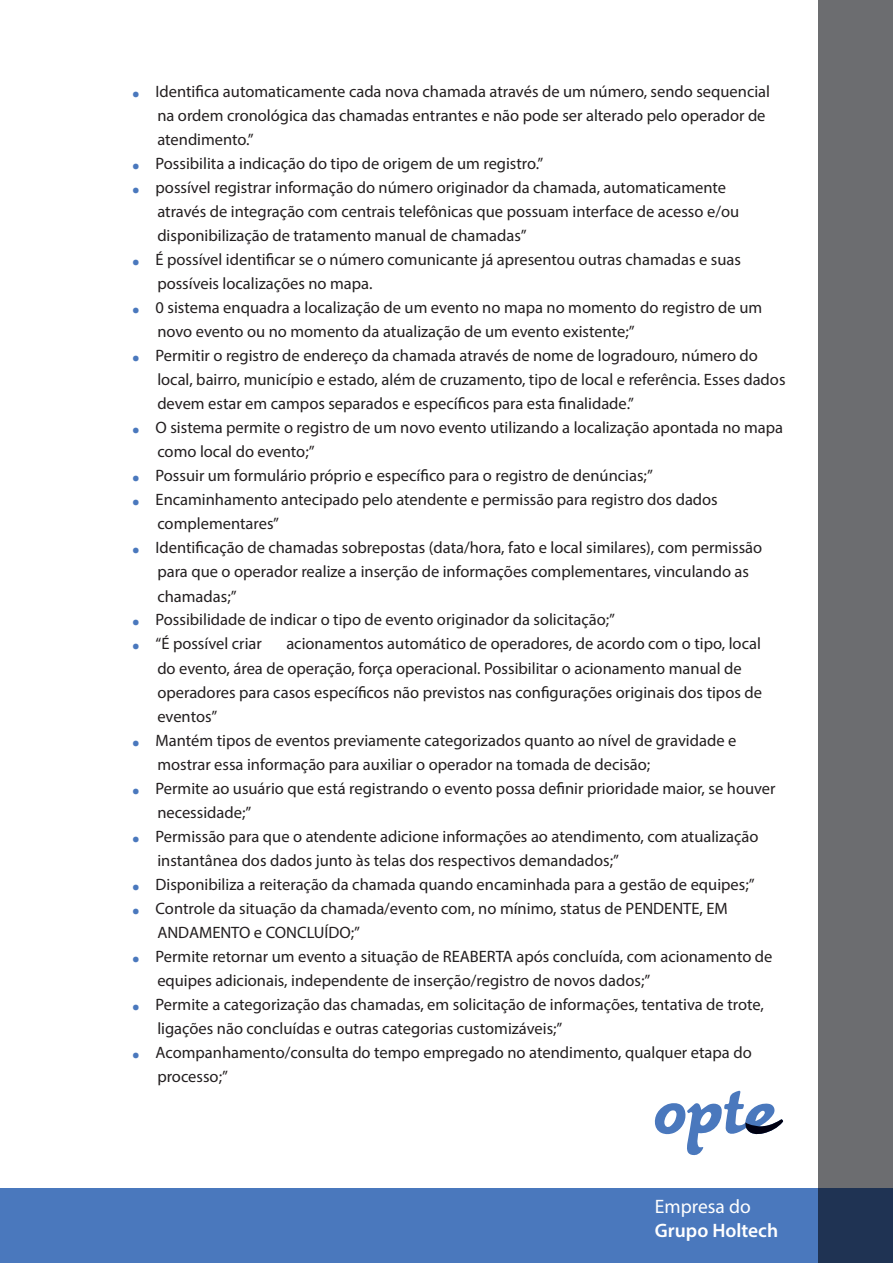
<style>
.page{position:relative;width:893px;height:1263px;background:#fff}
.page>*{position:absolute;margin:0;border:0;box-sizing:border-box;transform-origin:0 0}
.t1{font:600 19.5px "Myriad Pro";color:#fff}
.t2{font:19.5px "Myriad Pro";color:#fff}
.t3{font:16.5px "Myriad Pro";color:#231f20}
.s1{font-weight:900;font-size:27px;color:#4a78bd}
</style>
<div class="page">
<div style="left:818px;top:0;width:75px;height:1263px;background:#6c6d70"></div>
<div style="left:0;top:1188px;width:893px;height:75px;background:#4a78bd"></div>
<svg style="left:655px;top:1091px;width:128px;height:64px"></svg>
<p class="t3" style="left:132px;top:82px;width:640px"><span class="s1">.</span> Identifica automaticamente cada nova chamada através de um número, sendo sequencial</p>
<p class="t3" style="left:157px;top:106px;width:610px">na ordem cronológica das chamadas entrantes e não pode ser alterado pelo operador de</p>
<p class="t3" style="left:157px;top:130px;width:98px">atendimento.”</p>
<p class="t3" style="left:132px;top:154px;width:413px"><span class="s1">.</span> Possibilita a indicação do tipo de origem de um registro.”</p>
<p class="t3" style="left:132px;top:178px;width:596px"><span class="s1">.</span> possível registrar informação do número originador da chamada, automaticamente</p>
<p class="t3" style="left:157px;top:202px;width:583px">através de integração com centrais telefônicas que possuam interface de acesso e/ou</p>
<p class="t3" style="left:157px;top:226px;width:371px">disponibilização de tratamento manual de chamadas”</p>
<p class="t3" style="left:132px;top:250px;width:611px"><span class="s1">.</span> É possível identificar se o número comunicante já apresentou outras chamadas e suas</p>
<p class="t3" style="left:157px;top:274px;width:217px">possíveis localizações no mapa.</p>
<p class="t3" style="left:132px;top:298px;width:632px"><span class="s1">.</span> 0 sistema enquadra a localização de um evento no mapa no momento do registro de um</p>
<p class="t3" style="left:157px;top:322px;width:479px">novo evento ou no momento da atualização de um evento existente;”</p>
<p class="t3" style="left:132px;top:346px;width:628px"><span class="s1">.</span> Permitir o registro de endereço da chamada através de nome de logradouro, número do</p>
<p class="t3" style="left:157px;top:370px;width:630px">local, bairro, município e estado, além de cruzamento, tipo de local e referência. Esses dados</p>
<p class="t3" style="left:157px;top:394px;width:478px">devem estar em campos separados e específicos para esta finalidade.”</p>
<p class="t3" style="left:132px;top:418px;width:653px"><span class="s1">.</span> O sistema permite o registro de um novo evento utilizando a localização apontada no mapa</p>
<p class="t3" style="left:157px;top:442px;width:159px">como local do evento;”</p>
<p class="t3" style="left:132px;top:466px;width:522px"><span class="s1">.</span> Possuir um formulário próprio e específico para o registro de denúncias;”</p>
<p class="t3" style="left:132px;top:490px;width:587px"><span class="s1">.</span> Encaminhamento antecipado pelo atendente e permissão para registro dos dados</p>
<p class="t3" style="left:157px;top:514px;width:123px">complementares”</p>
<p class="t3" style="left:132px;top:538px;width:632px"><span class="s1">.</span> Identificação de chamadas sobrepostas (data/hora, fato e local similares), com permissão</p>
<p class="t3" style="left:157px;top:562px;width:593px">para que o operador realize a inserção de informações complementares, vinculando as</p>
<p class="t3" style="left:157px;top:586px;width:81px">chamadas;”</p>
<p class="t3" style="left:132px;top:610px;width:485px"><span class="s1">.</span> Possibilidade de indicar o tipo de evento originador da solicitação;”</p>
<p class="t3" style="left:132px;top:634px;width:132px"><span class="s1">.</span> “É possível criar</p>
<p class="t3" style="left:286px;top:634px;width:476px">acionamentos automático de operadores, de acordo com o tipo, local</p>
<p class="t3" style="left:157px;top:658px;width:586px">do evento, área de operação, força operacional. Possibilitar o acionamento manual de</p>
<p class="t3" style="left:157px;top:682px;width:606px">operadores para casos específicos não previstos nas configurações originais dos tipos de</p>
<p class="t3" style="left:157px;top:706px;width:61px">eventos”</p>
<p class="t3" style="left:132px;top:730px;width:606px"><span class="s1">.</span> Mantém tipos de eventos previamente categorizados quanto ao nível de gravidade e</p>
<p class="t3" style="left:157px;top:754px;width:494px">mostrar essa informação para auxiliar o operador na tomada de decisão;</p>
<p class="t3" style="left:132px;top:778px;width:645px"><span class="s1">.</span> Permite ao usuário que está registrando o evento possa definir prioridade maior, se houver</p>
<p class="t3" style="left:157px;top:802px;width:96px">necessidade;”</p>
<p class="t3" style="left:132px;top:826px;width:628px"><span class="s1">.</span> Permissão para que o atendente adicione informações ao atendimento, com atualização</p>
<p class="t3" style="left:157px;top:850px;width:463px">instantânea dos dados junto às telas dos respectivos demandados;”</p>
<p class="t3" style="left:132px;top:874px;width:624px"><span class="s1">.</span> Disponibiliza a reiteração da chamada quando encaminhada para a gestão de equipes;”</p>
<p class="t3" style="left:132px;top:898px;width:597px"><span class="s1">.</span> Controle da situação da chamada/evento com, no mínimo, status de PENDENTE, EM</p>
<p class="t3" style="left:157px;top:922px;width:204px">ANDAMENTO e CONCLUÍDO;”</p>
<p class="t3" style="left:132px;top:946px;width:642px"><span class="s1">.</span> Permite retornar um evento a situação de REABERTA após concluída, com acionamento de</p>
<p class="t3" style="left:157px;top:970px;width:494px">equipes adicionais, independente de inserção/registro de novos dados;”</p>
<p class="t3" style="left:132px;top:994px;width:634px"><span class="s1">.</span> Permite a categorização das chamadas, em solicitação de informações, tentativa de trote,</p>
<p class="t3" style="left:157px;top:1018px;width:407px">ligações não concluídas e outras categorias customizáveis;”</p>
<p class="t3" style="left:132px;top:1042px;width:621px"><span class="s1">.</span> Acompanhamento/consulta do tempo empregado no atendimento, qualquer etapa do</p>
<p class="t3" style="left:157px;top:1066px;width:72px">processo;”</p>
<p class="t2" style="left:655px;top:1195px;width:97px">Empresa do</p>
<p class="t1" style="left:655px;top:1218px;width:125px">Grupo Holtech</p>
</div>
